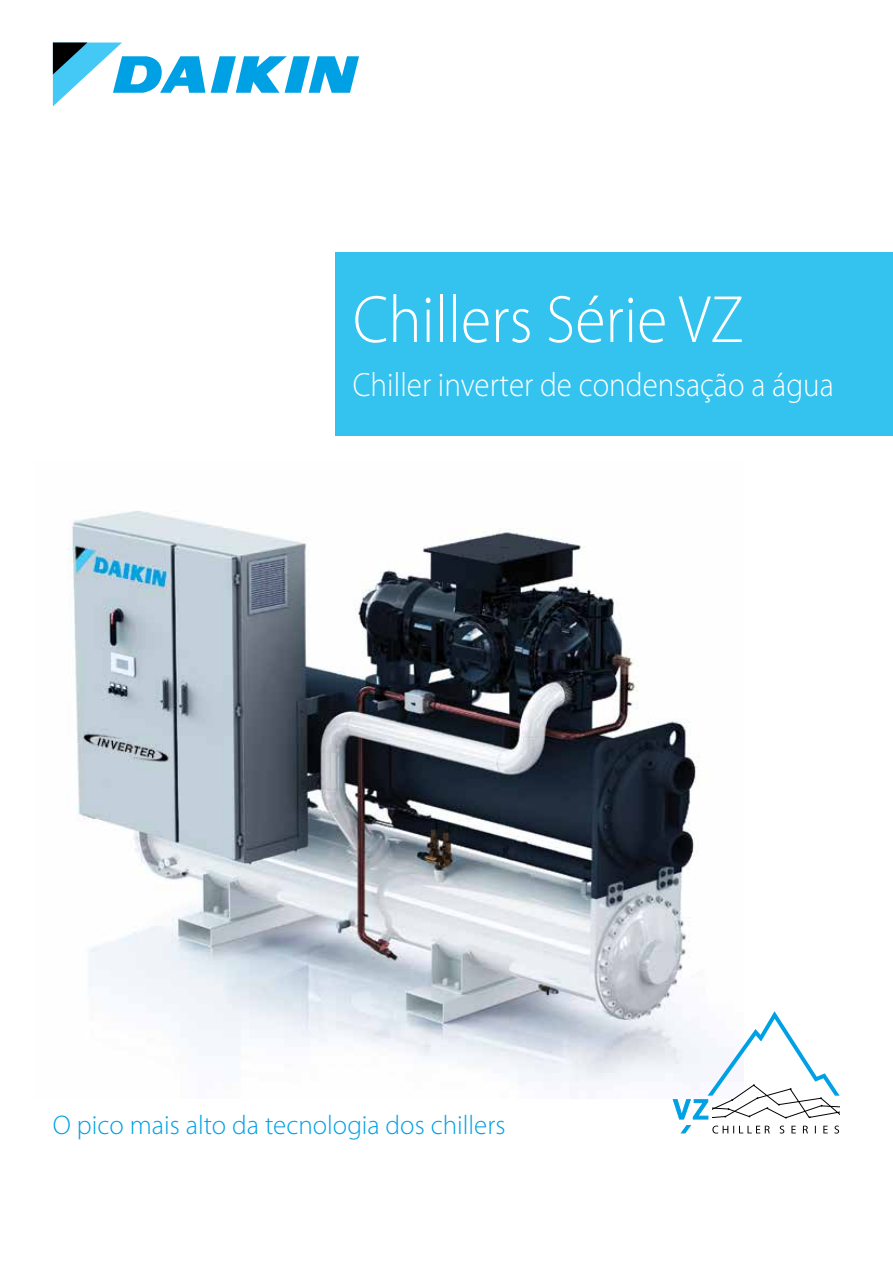
<style>
.page{position:relative;width:893px;height:1263px;background:#fff}
.page>*{position:absolute;margin:0;border:0;box-sizing:border-box;transform-origin:0 0}
.t1{font:300 67.5px "Myriad Pro";color:#fff;scale:.92 1}
.t2{font:300 33.75px "Myriad Pro";color:#fff;scale:.92 1}
.t3{font:300 27px "Myriad Pro";color:#00a1e4}
</style>
<div class="page">
<img style="left:68px;top:511px;width:629px;height:571px">
<svg style="left:211px;top:56px;width:148px;height:37px"></svg>
<svg style="left:53px;top:43px;width:152px;height:63px"></svg>
<div style="left:336px;top:252px;width:557px;height:183px;background:#33c3ee"></div>
<svg style="left:673px;top:1011px;width:167px;height:108px"></svg>
<svg style="left:680px;top:1125px;width:159px;height:9px"></svg>
<h1 class="t1" style="left:353px;top:279px;width:426px">Chillers Série VZ</h1>
<p class="t2" style="left:353px;top:364px;width:524px">Chiller inverter de condensação a água</p>
<p class="t3" style="left:53px;top:1109px;width:454px">O pico mais alto da tecnologia dos chillers</p>
</div>
